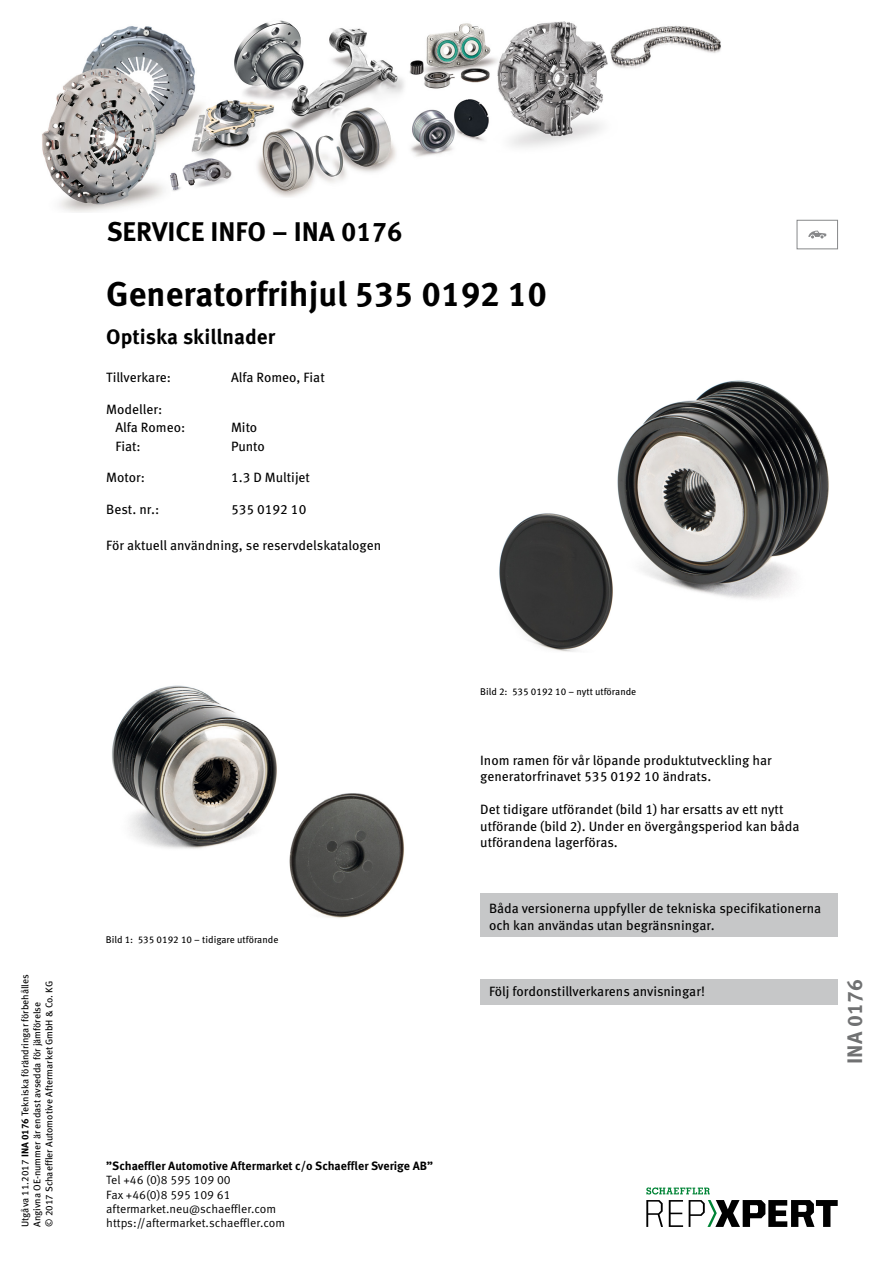
<style>
.page{position:relative;width:893px;height:1263px;background:#fff}
.page>*{position:absolute;margin:0;border:0;box-sizing:border-box;transform-origin:0 0}
.t1{font:700 34.5px "Meta Pro";color:#000}
.t2{font:700 27px "Meta Pro";color:#000}
.t3{font:700 21px "Meta Pro";color:#000}
.t4{font:700 21px "Meta Pro";color:#707172}
.t5{font:13.5px/16.5px "Meta Pro";color:#000}
.t6{font:12px/14.4px "Meta Pro Norm";color:#000}
.t7{font:700 12px "Meta Pro";color:#000}
.t8{font:9.75px/12px "Meta Pro";color:#000}
.s1{font-weight:700}
</style>
<div class="page">
<div style="left:480px;top:893px;width:358px;height:43px;background:#c6c7c8"></div>
<img style="left:499px;top:380px;width:330px;height:272px">
<img style="left:112px;top:685px;width:292px;height:233px">
<div style="left:480px;top:980px;width:358px;height:25px;background:#c6c7c8"></div>
<div style="left:797px;top:220px;width:41px;height:29px;border:1px solid #87888a"></div>
<svg style="left:808px;top:231px;width:18px;height:7px"></svg>
<img style="left:42px;top:20px;width:679px;height:192px">
<svg style="left:646px;top:1200px;width:17px;height:27px"></svg>
<svg style="left:669px;top:1200px;width:14px;height:27px"></svg>
<svg style="left:689px;top:1200px;width:149px;height:27px"></svg>
<svg style="left:646px;top:1187px;width:64px;height:7px"></svg>
<h2 class="t2" style="left:107px;top:210px;width:297px">SERVICE INFO – INA 0176</h2>
<h1 class="t1" style="left:106px;top:267px;width:442px">Generatorfrihjul 535 0192 10</h1>
<h3 class="t3" style="left:106px;top:320px;width:170px">Optiska skillnader</h3>
<p class="t5" style="left:106px;top:368px;width:66px">Tillverkare:</p>
<p class="t5" style="left:231px;top:368px;width:95px">Alfa Romeo, Fiat</p>
<p class="t5" style="left:115px;top:399px;width:71px;line-height:18.8px;text-indent:-9px">Modeller:<br>Alfa Romeo:</p>
<p class="t5" style="left:231px;top:418px;width:28px">Mito</p>
<p class="t5" style="left:115px;top:437px;width:27px">Fiat:</p>
<p class="t5" style="left:231px;top:437px;width:35px">Punto</p>
<p class="t5" style="left:106px;top:469px;width:40px">Motor:</p>
<p class="t5" style="left:231px;top:469px;width:80px">1.3 D Multijet</p>
<p class="t5" style="left:106px;top:500px;width:55px">Best. nr.:</p>
<p class="t5" style="left:231px;top:500px;width:77px">535 0192 10</p>
<p class="t5" style="left:106px;top:536px;width:276px">För aktuell användning, se reservdelskatalogen</p>
<p class="t8" style="left:480px;top:685px;width:158px">Bild 2: 535 0192 10 – nytt utförande</p>
<p class="t5" style="left:480px;top:751px;width:293px">Inom ramen för vår löpande produktutveckling har generatorfrinavet 535 0192 10 ändrats.</p>
<p class="t5" style="left:480px;top:800px;width:321px">Det tidigare utförandet (bild 1) har ersatts av ett nytt utförande (bild 2). Under en övergångsperiod kan båda utförandena lagerföras.</p>
<p class="t8" style="left:106px;top:932px;width:174px">Bild 1: 535 0192 10 – tidigare utförande</p>
<p class="t5" style="left:489px;top:899px;width:334px">Båda versionerna uppfyller de tekniska specifikationerna och kan användas utan begränsningar.</p>
<p class="t8" style="left:19px;top:1227px;width:254px;rotate:-90deg">Utgåva 11.2017 <span class="s1">INA 0176</span> Tekniska förändringar förbehålles<br>Angivna OE-nummer är endast avsedda för jämförelse<br>© 2017 Schaeffler Automotive Aftermarket GmbH &amp; Co. KG</p>
<p class="t5" style="left:489px;top:982px;width:217px">Följ fordonstillverkarens anvisningar!</p>
<p class="t7" style="left:106px;top:1156px;width:328px">”Schaeffler Automotive Aftermarket c/o Schaeffler Sverige AB”</p>
<p class="t6" style="left:106px;top:1172px;width:180px">Tel +46 (0)8 595 109 00<br>Fax +46(0)8 595 109 61 aftermarket.neu@schaeffler.com https://aftermarket.schaeffler.com</p>
<h3 class="t4" style="left:838px;top:1064px;width:86px;rotate:-90deg">INA 0176</h3>
</div>
